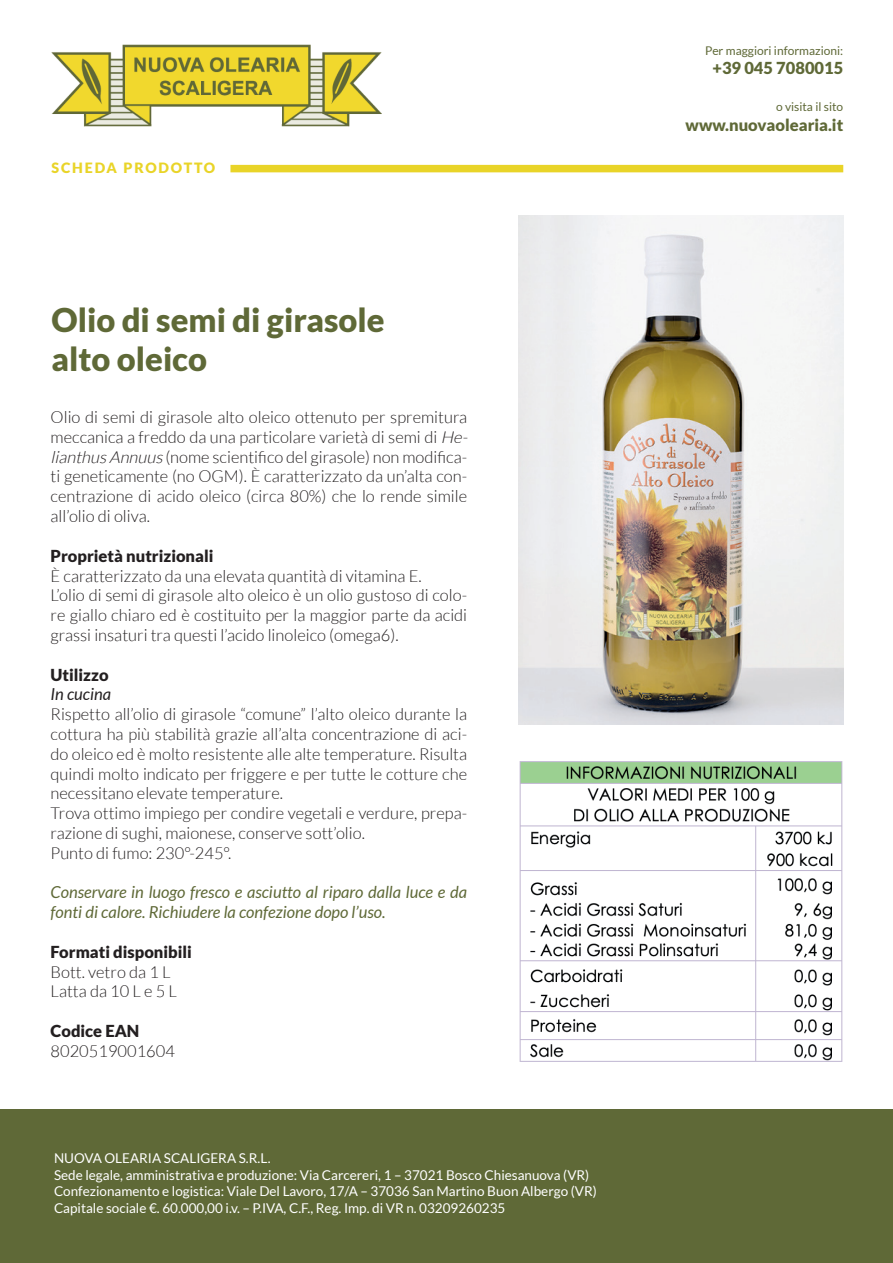
<style>
.page{position:relative;width:893px;height:1263px;background:#fff}
.page>*{position:absolute;margin:0;border:0;box-sizing:border-box;transform-origin:0 0}
.t1{font:900 32.7px/39.3px "Lato";color:#5f6937}
.t2{font:300 16.5px/19.8px "Lato";color:#231f20}
.t3{font:italic 16.5px/19.8px "Lato";color:#5f6937}
.t4{font:900 16.5px "Lato";color:#231f20}
.t5{font:900 16.5px "Lato";color:#5f6937}
.t6{font:italic 16.5px "Lato";color:#231f20}
.t7{font:900 14.25px "Lato";letter-spacing:.13em;color:#e9d428}
.t8{font:13.5px/16.5px "Lato";color:#fff}
.t9{font:12px "Lato";color:#5f6937}
.s1{font-style:italic}
</style>
<div class="page">
<div style="left:0;top:1110px;width:893px;height:153px;background:#5f6937"></div>
<img style="left:51px;top:44px;width:331px;height:83px">
<img style="left:519px;top:215px;width:324px;height:510px">
<div style="left:230px;top:165px;width:613px;height:7px;background:#e9d428"></div>
<img style="left:519px;top:761px;width:324px;height:301px">
<p class="t7" style="left:52px;top:160px;width:165px">SCHEDA PRODOTTO</p>
<h1 class="t1" style="left:52px;top:299px;width:335px">Olio di semi di girasole alto oleico</h1>
<p class="t2" style="left:51px;top:407px;width:422px">Olio di semi di girasole alto oleico ottenuto per spremitura meccanica a freddo da una particolare varietà di semi di <span class="s1">He&shy;lianthus Annuus</span> (nome scientifico del girasole) non modifica&shy;ti geneticamente (no OGM). È caratterizzato da un’alta con&shy;centrazione di acido oleico (circa 80%) che lo rende simile all’olio di oliva.</p>
<p class="t4" style="left:51px;top:546px;width:164px">Proprietà nutrizionali</p>
<p class="t2" style="left:51px;top:566px;width:418px">È caratterizzato da una elevata quantità di vitamina E.<br>L’olio di semi di girasole alto oleico è un olio gustoso di colo&shy;re giallo chiaro ed è costituito per la maggior parte da acidi grassi insaturi tra questi l’acido linoleico (omega6).</p>
<p class="t4" style="left:51px;top:665px;width:59px">Utilizzo</p>
<p class="t6" style="left:51px;top:685px;width:62px">In cucina</p>
<p class="t2" style="left:51px;top:704px;width:418px">Rispetto all’olio di girasole “comune” l’alto oleico durante la cottura ha più stabilità grazie all’alta concentrazione di aci&shy;do oleico ed è molto resistente alle alte temperature. Risulta quindi molto indicato per friggere e per tutte le cotture che necessitano elevate temperature.<br>Trova ottimo impiego per condire vegetali e verdure, prepa&shy;razione di sughi, maionese, conserve sott’olio.<br>Punto di fumo: 230°-245°.</p>
<p class="t3" style="left:51px;top:883px;width:418px">Conservare in luogo fresco e asciutto al riparo dalla luce e da fonti di calore. Richiudere la confezione dopo l’uso.</p>
<p class="t4" style="left:51px;top:942px;width:143px">Formati disponibili</p>
<p class="t2" style="left:51px;top:962px;width:128px">Bott. vetro da 1 L<br>Latta da 10 L e 5 L</p>
<p class="t4" style="left:51px;top:1021px;width:90px">Codice EAN</p>
<p class="t2" style="left:51px;top:1041px;width:126px">8020519001604</p>
<p class="t8" style="left:54px;top:1150px;width:544px">NUOVA OLEARIA SCALIGERA S.R.L.<br>Sede legale, amministrativa e produzione: Via Carcereri, 1 – 37021 Bosco Chiesanuova (VR)<br>Confezionamento e logistica: Viale Del Lavoro, 17/A – 37036 San Martino Buon Albergo (VR)<br>Capitale sociale €. 60.000,00 i.v. – P.IVA, C.F., Reg. Imp. di VR n. 03209260235</p>
<p class="t9" style="left:705px;top:44px;width:140px">Per maggiori informazioni:</p>
<p class="t5" style="left:712px;top:59px;width:132px">+39 045 7080015</p>
<p class="t9" style="left:776px;top:100px;width:69px">o visita il sito</p>
<p class="t5" style="left:686px;top:115px;width:159px">www.nuovaolearia.it</p>
</div>
